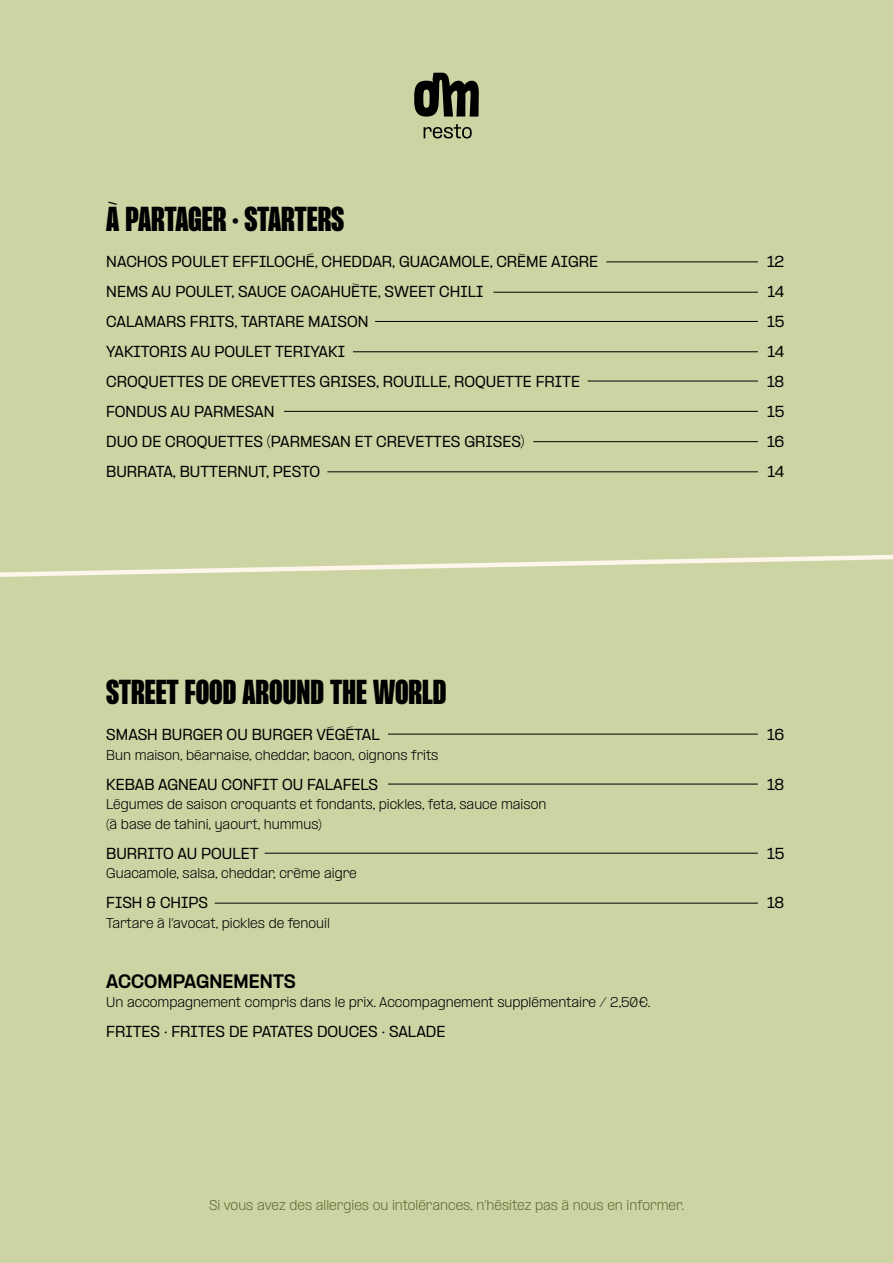
<style>
.page{position:relative;width:893px;height:1263px;background:#ccd4a4}
.page>*{position:absolute;margin:0;border:0;box-sizing:border-box;transform-origin:0 0}
.t1{font:900 condensed 30.3px "PP Formula";color:#000}
.t2{font:800 16.5px "PP Formula";color:#000}
.t3{font:500 13.5px "PP Formula";color:#000}
.t4{font:300 12px "PP Formula";color:#000}
.t5{font:300 12px "PP Formula";color:#606932}
</style>
<div class="page">
<svg style="left:414px;top:73px;width:65px;height:44px;background:#4c4f3d"></svg>
<svg style="left:424px;top:124px;width:48px;height:14px"></svg>
<hr style="left:493px;top:292px;width:265px;height:1px;background:#000">
<hr style="left:606px;top:262px;width:152px;height:1px;background:#000">
<hr style="left:375px;top:321px;width:383px;height:1px;background:#000">
<hr style="left:353px;top:351px;width:405px;height:1px;background:#000">
<hr style="left:588px;top:381px;width:170px;height:1px;background:#000">
<hr style="left:284px;top:411px;width:474px;height:1px;background:#000">
<hr style="left:327px;top:472px;width:431px;height:1px;background:#000">
<hr style="left:388px;top:734px;width:370px;height:1px;background:#000">
<hr style="left:388px;top:784px;width:370px;height:1px;background:#000">
<hr style="left:265px;top:853px;width:493px;height:1px;background:#000">
<hr style="left:215px;top:903px;width:543px;height:1px;background:#000">
<hr style="left:533px;top:441px;width:225px;height:1px;background:#000">
<svg style="left:0;top:551px;width:893px;height:29px;background:#d3d9ae"></svg>
<p class="t1" style="left:106px;top:201px;width:240px">À PARTAGER · STARTERS</p>
<p class="t3" style="left:106px;top:253px;width:493px">NACHOS POULET EFFILOCHÉ, CHEDDAR, GUACAMOLE, CRÈME AIGRE</p>
<p class="t3" style="left:767px;top:253px;width:19px">12</p>
<p class="t3" style="left:106px;top:283px;width:379px">NEMS AU POULET, SAUCE CACAHUÈTE, SWEET CHILI</p>
<p class="t3" style="left:768px;top:283px;width:18px">14</p>
<p class="t3" style="left:106px;top:313px;width:264px">CALAMARS FRITS, TARTARE MAISON</p>
<p class="t3" style="left:767px;top:313px;width:19px">15</p>
<p class="t3" style="left:106px;top:343px;width:240px">YAKITORIS AU POULET TERIYAKI</p>
<p class="t3" style="left:768px;top:343px;width:18px">14</p>
<p class="t3" style="left:106px;top:373px;width:475px">CROQUETTES DE CREVETTES GRISES, ROUILLE, ROQUETTE FRITE</p>
<p class="t3" style="left:767px;top:373px;width:19px">18</p>
<p class="t3" style="left:106px;top:403px;width:170px">FONDUS AU PARMESAN</p>
<p class="t3" style="left:767px;top:403px;width:19px">15</p>
<p class="t3" style="left:106px;top:433px;width:420px">DUO DE CROQUETTES (PARMESAN ET CREVETTES GRISES)</p>
<p class="t3" style="left:767px;top:433px;width:19px">16</p>
<p class="t3" style="left:106px;top:463px;width:215px">BURRATA, BUTTERNUT, PESTO</p>
<p class="t3" style="left:768px;top:463px;width:18px">14</p>
<p class="t1" style="left:106px;top:673px;width:342px">STREET FOOD AROUND THE WORLD</p>
<p class="t3" style="left:106px;top:726px;width:275px">SMASH BURGER OU BURGER VÉGÉTAL</p>
<p class="t3" style="left:767px;top:726px;width:19px">16</p>
<p class="t4" style="left:106px;top:747px;width:334px">Bun maison, béarnaise, cheddar, bacon, oignons frits</p>
<p class="t3" style="left:106px;top:776px;width:273px">KEBAB AGNEAU CONFIT OU FALAFELS</p>
<p class="t3" style="left:767px;top:776px;width:19px">18</p>
<p class="t4" style="left:106px;top:797px;width:441px">Légumes de saison croquants et fondants, pickles, feta, sauce maison</p>
<p class="t4" style="left:106px;top:816px;width:217px">(à base de tahini, yaourt, hummus)</p>
<p class="t3" style="left:106px;top:845px;width:154px">BURRITO AU POULET</p>
<p class="t3" style="left:767px;top:845px;width:19px">15</p>
<p class="t4" style="left:106px;top:866px;width:252px">Guacamole, salsa, cheddar, crème aigre</p>
<p class="t3" style="left:106px;top:894px;width:103px">FISH &amp; CHIPS</p>
<p class="t3" style="left:767px;top:894px;width:19px">18</p>
<p class="t4" style="left:106px;top:915px;width:225px">Tartare à l’avocat, pickles de fenouil</p>
<p class="t2" style="left:106px;top:970px;width:191px">ACCOMPAGNEMENTS</p>
<p class="t4" style="left:106px;top:995px;width:546px">Un accompagnement compris dans le prix. Accompagnement supplémentaire / 2,50€.</p>
<p class="t3" style="left:106px;top:1023px;width:340px">FRITES · FRITES DE PATATES DOUCES · SALADE</p>
<p class="t5" style="left:209px;top:1197px;width:476px">Si vous avez des allergies ou intolérances, n’hésitez pas à nous en informer.</p>
</div>
